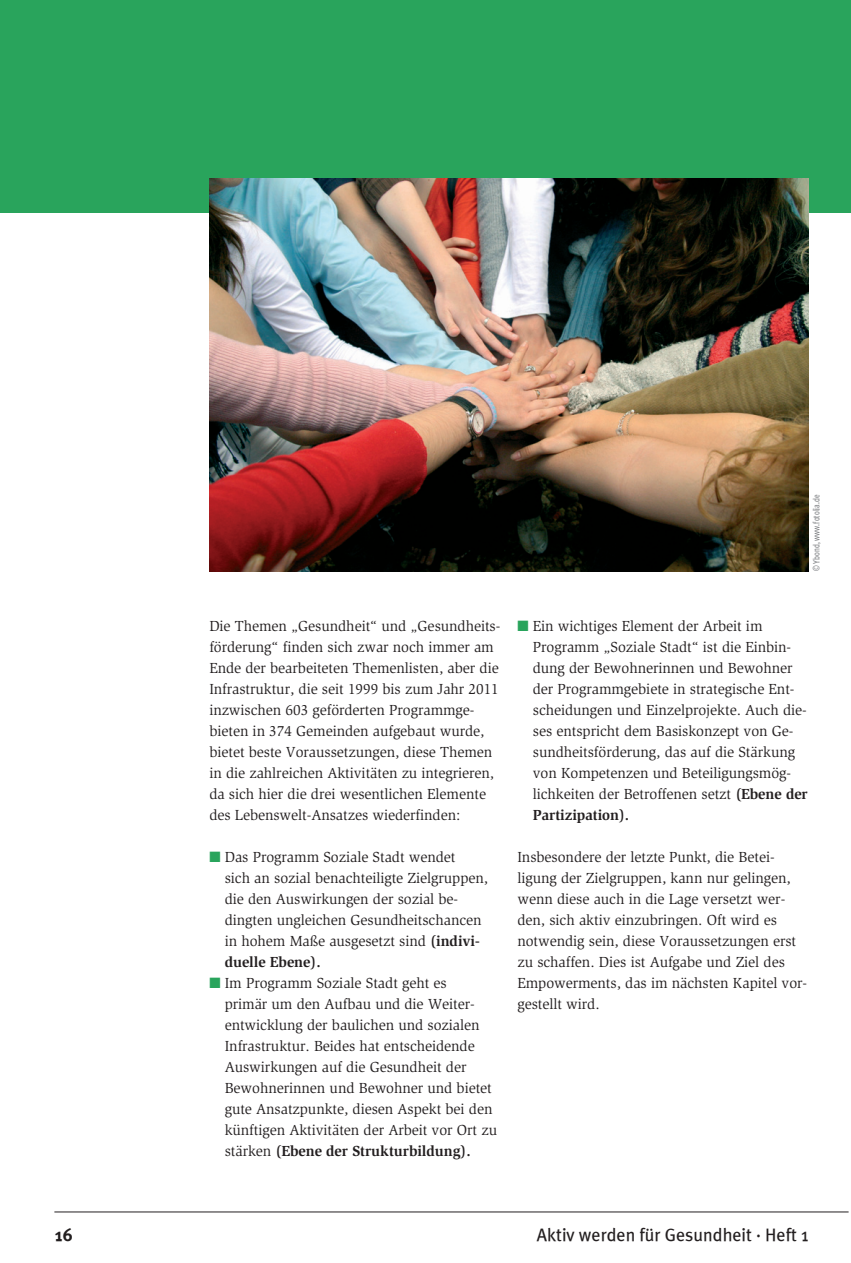
<style>
.page{position:relative;width:851px;height:1263px;background:#fff}
.page>*{position:absolute;margin:0;border:0;box-sizing:border-box;transform-origin:0 0}
.t1{font:18px "Meta Plus";color:#231f20}
.t2{font:700 18px "Meta Plus";color:#231f20}
.t3{font:15px/21px "Slimbach";letter-spacing:-.005em;color:#231f20}
.t4{font:9px "Meta Plus";color:#808285;scale:.8 1}
.s1{color:#29a45c}
.s2{font-weight:700}
</style>
<div class="page">
<div style="left:0;top:0;width:850px;height:213px;background:#29a45c"></div>
<hr style="left:54px;top:1211px;width:794px;height:1px;background:#231f20">
<img style="left:209px;top:179px;width:599px;height:393px">
<p class="t4" style="left:810px;top:571px;width:97px;rotate:-90deg">© Ybond, www.fotolia.de</p>
<p class="t3" style="left:209px;top:615px;width:291px">Die Themen „Gesundheit“ und „Gesundheits&shy;förderung“ finden sich zwar noch immer am Ende der bearbeiteten Themenlisten, aber die Infrastruktur, die seit 1999 bis zum Jahr 2011 inzwischen 603 geförderten Programmge&shy;bieten in 374 Gemeinden aufgebaut wurde, bietet beste Voraussetzungen, diese Themen in die zahlreichen Aktivitäten zu integrieren, da sich hier die drei wesentlichen Elemente des Lebenswelt-Ansatzes wiederfinden:</p>
<p class="t3" style="left:225px;top:846px;width:265px;text-indent:-15px"><span class="s1">■</span> Das Programm Soziale Stadt wendet<br>sich an sozial benachteiligte Zielgruppen, die den Auswirkungen der sozial be&shy;dingten ungleichen Gesundheitschancen in hohem Maße ausgesetzt sind <span class="s2">(indivi&shy;duelle Ebene).</span></p>
<p class="t3" style="left:225px;top:972px;width:274px;text-indent:-15px"><span class="s1">■</span> Im Programm Soziale Stadt geht es<br>primär um den Aufbau und die Weiter&shy;entwicklung der baulichen und sozialen Infrastruktur. Beides hat entscheidende Auswirkungen auf die Gesundheit der Bewohnerinnen und Bewohner und bietet gute Ansatzpunkte, diesen Aspekt bei den künftigen Aktivitäten der Arbeit vor Ort zu stärken <span class="s2">(Ebene der Strukturbildung).</span></p>
<p class="t3" style="left:532px;top:616px;width:276px;text-indent:-15px"><span class="s1">■</span> Ein wichtiges Element der Arbeit im Programm „Soziale Stadt“ ist die Einbin&shy;dung der Bewohnerinnen und Bewohner der Programmgebiete in strategische Ent&shy;scheidungen und Einzelprojekte. Auch die&shy;ses entspricht dem Basiskonzept von Ge&shy;sundheitsförderung, das auf die Stärkung von Kompetenzen und Beteiligungsmög&shy;lichkeiten der Betroffenen setzt <span class="s2">(Ebene der Partizipation).</span></p>
<p class="t3" style="left:517px;top:847px;width:291px">Insbesondere der letzte Punkt, die Betei&shy;ligung der Zielgruppen, kann nur gelingen, wenn diese auch in die Lage versetzt wer&shy;den, sich aktiv einzubringen. Oft wird es notwendig sein, diese Voraussetzungen erst zu schaffen. Dies ist Aufgabe und Ziel des Empowerments, das im nächsten Kapitel vor&shy;gestellt wird.</p>
<p class="t2" style="left:55px;top:1225px;width:19px">16</p>
<p class="t1" style="left:537px;top:1225px;width:273px">Aktiv werden für Gesundheit · Heft 1</p>
</div>
